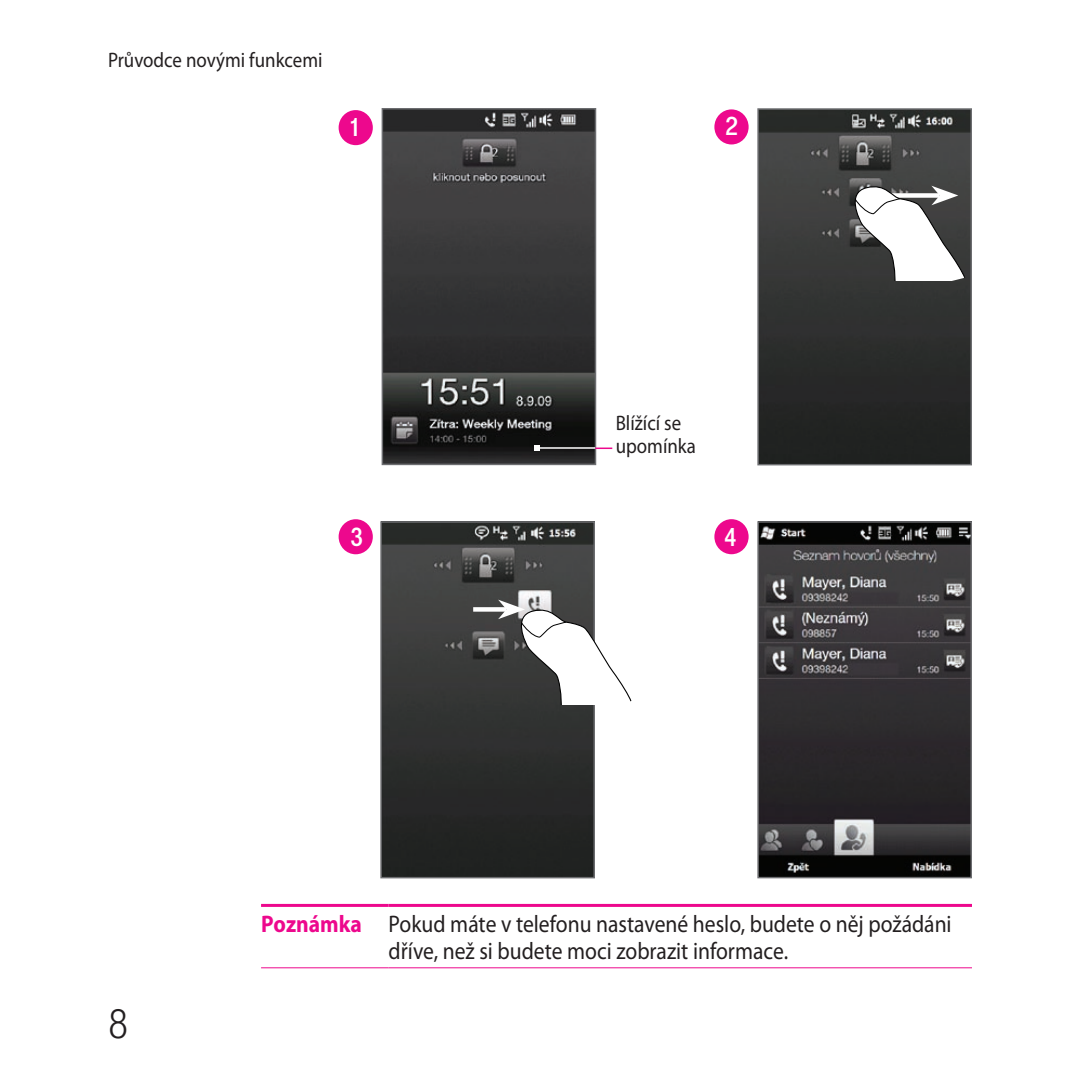
<style>
.page{position:relative;width:1080px;height:1080px;background:#fff}
.page>*{position:absolute;margin:0;border:0;box-sizing:border-box;transform-origin:0 0}
.t1{font:27px "Tele Grotesk Fett";color:#fff}
.t2{font:24px/27.3px "Myriad Pro";color:#231f20;scale:.9 1}
.t3{font:21px/22.5px "Myriad Pro";color:#231f20;scale:.9 1}
.s1{font-weight:700;color:#ed088d}
</style>
<div class="page">
<img style="left:385px;top:111px;width:208px;height:351px">
<div style="left:382px;top:108px;width:214px;height:357px;border:2px solid #6c6d70"></div>
<div style="left:339px;top:110px;width:34px;height:35px;background:#ed088d;border-radius:50%"></div>
<hr style="left:537px;top:447px;width:58px;height:2px;background:#fff">
<svg style="left:534px;top:445px;width:6px;height:6px"></svg>
<svg style="left:595px;top:448px;width:17px;height:1px"></svg>
<img style="left:760px;top:111px;width:209px;height:351px">
<div style="left:757px;top:108px;width:215px;height:357px;border:2px solid #6c6d70"></div>
<div style="left:714px;top:109px;width:35px;height:35px;background:#ed088d;border-radius:50%"></div>
<svg style="left:855px;top:186px;width:110px;height:94px"></svg>
<img style="left:760px;top:524px;width:209px;height:351px">
<div style="left:757px;top:521px;width:215px;height:357px;border:2px solid #6c6d70"></div>
<div style="left:714px;top:519px;width:35px;height:35px;background:#ed088d;border-radius:50%"></div>
<img style="left:383px;top:524px;width:209px;height:351px">
<div style="left:380px;top:521px;width:215px;height:357px;border:2px solid #6c6d70"></div>
<div style="left:339px;top:519px;width:34px;height:35px;background:#ed088d;border-radius:50%"></div>
<div style="left:473px;top:607px;width:33px;height:5px;background:#fff"></div>
<svg style="left:498px;top:600px;width:133px;height:105px"></svg>
<hr style="left:261px;top:904px;width:128px;height:3px;background:#ed088d">
<hr style="left:389px;top:904px;width:583px;height:3px;background:#ed088d">
<hr style="left:261px;top:967px;width:128px;height:1px;background:#ed088d">
<hr style="left:389px;top:967px;width:583px;height:1px;background:#ed088d">
<p class="t3" style="left:108px;top:48px;width:240px">Průvodce novými funkcemi</p>
<p class="t1" style="left:349px;top:112px;width:14px">1</p>
<p class="t1" style="left:725px;top:111px;width:14px">2</p>
<p class="t3" style="left:616px;top:412px;width:91px">Blížící se upomínka</p>
<p class="t1" style="left:350px;top:522px;width:14px">3</p>
<p class="t1" style="left:724px;top:522px;width:14px">4</p>
<p class="t2" style="left:389px;top:910px;width:627px;text-indent:-128px"><span class="s1">Poznámka</span> Pokud máte v telefonu nastavené heslo, budete o něj požádáni dříve, než si budete moci zobrazit informace.</p>
</div>
